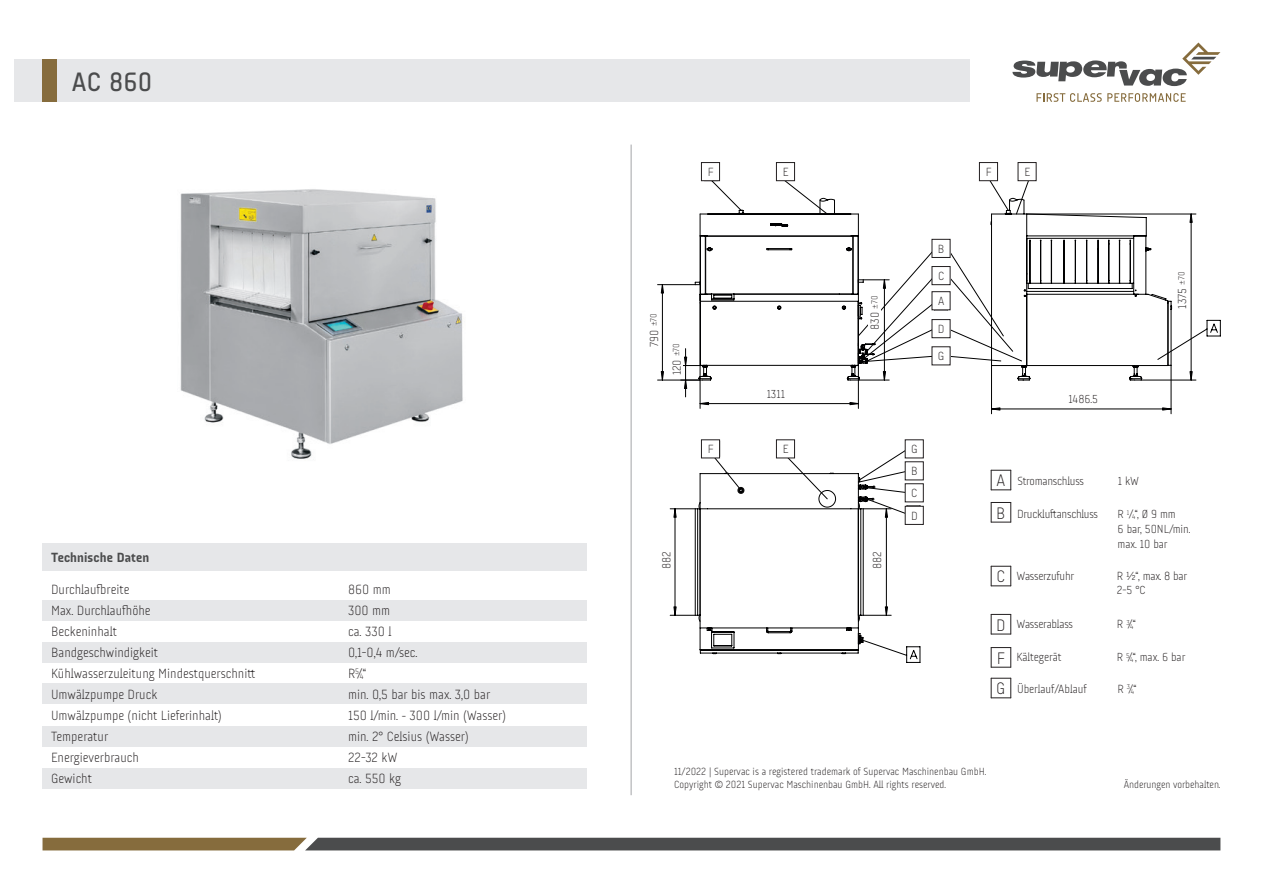
<style>
.page{position:relative;width:1263px;height:893px;background:#fff}
.page>*{position:absolute;margin:0;border:0;box-sizing:border-box;transform-origin:0 0}
.t1{font:27px "Audimat 3000 Regulier";color:#4b4c4d}
.t2{font:16.95px/33.2px "Audimat 3000 Leger";color:#231f20}
.t3{font:13.5px "Audimat 3000 Leger";color:#231f20}
.t4{font:13.5px "Audimat 3000 Mi gras";letter-spacing:.01em;color:#4b4c4d}
.t5{font:12px "Audimat 3000 Leger";letter-spacing:-.02em;color:#231f20}
.t6{font:11.85px/15px "Audimat 3000 Leger";letter-spacing:-.005em;color:#231f20}
.t7{font:11.7px "Audimat 3000 Leger";color:#231f20}
.t8{font:10.5px/13.5px "Audimat 3000 Leger";color:#231f20}
.s1{font-size:8.85px}
.s2{font-size:6.9px}
.s3{font-size:12px}
</style>
<div class="page">
<div style="left:15px;top:60px;width:955px;height:42px;background:#e6e7e9"></div>
<div style="left:43px;top:60px;width:14px;height:42px;background:#866c3d"></div>
<svg style="left:1012px;top:43px;width:208px;height:43px"></svg>
<svg style="left:1036px;top:93px;width:149px;height:9px"></svg>
<svg style="left:43px;top:838px;width:1177px;height:12px;background:#59544b"></svg>
<hr style="left:631px;top:145px;width:1px;height:650px;background:#a3a4a8">
<div style="left:43px;top:601px;width:544px;height:20px;background:#e6e7e9"></div>
<div style="left:43px;top:642px;width:544px;height:21px;background:#e6e7e9"></div>
<div style="left:43px;top:683px;width:544px;height:21px;background:#e6e7e9"></div>
<div style="left:43px;top:726px;width:544px;height:20px;background:#e6e7e9"></div>
<div style="left:43px;top:768px;width:544px;height:21px;background:#e6e7e9"></div>
<div style="left:43px;top:543px;width:544px;height:28px;background:#e6e7e9"></div>
<svg style="left:991px;top:678px;width:20px;height:20px"></svg>
<svg style="left:991px;top:663px;width:20px;height:5px"></svg>
<img style="left:180px;top:189px;width:283px;height:270px">
<svg style="left:707px;top:168px;width:511px;height:492px"></svg>
<hr style="left:1191px;top:214px;width:1px;height:166px;background:#000001">
<hr style="left:1141px;top:380px;width:55px;height:1px;background:#000001">
<hr style="left:1027px;top:214px;width:169px;height:1px;background:#000001">
<svg style="left:1189px;top:371px;width:2px;height:9px"></svg>
<svg style="left:1189px;top:214px;width:2px;height:9px"></svg>
<svg style="left:891px;top:271px;width:295px;height:138px"></svg>
<svg style="left:657px;top:198px;width:234px;height:456px"></svg>
<svg style="left:661px;top:365px;width:510px;height:206px"></svg>
<svg style="left:991px;top:407px;width:9px;height:3px"></svg>
<svg style="left:1162px;top:407px;width:9px;height:3px"></svg>
<div style="left:701px;top:163px;width:18px;height:18px;background:#fff"></div>
<div style="left:701px;top:162px;width:19px;height:19px;border:1px solid #231f20"></div>
<div style="left:701px;top:440px;width:18px;height:18px;background:#fff"></div>
<div style="left:701px;top:439px;width:19px;height:19px;border:1px solid #231f20"></div>
<div style="left:979px;top:163px;width:18px;height:18px;background:#fff"></div>
<div style="left:979px;top:162px;width:19px;height:19px;border:1px solid #231f20"></div>
<div style="left:932px;top:239px;width:18px;height:18px;background:#fff"></div>
<div style="left:932px;top:239px;width:18px;height:19px;border:1px solid #231f20"></div>
<div style="left:932px;top:267px;width:18px;height:18px;background:#fff"></div>
<div style="left:932px;top:266px;width:18px;height:19px;border:1px solid #231f20"></div>
<div style="left:905px;top:440px;width:18px;height:18px;background:#fff"></div>
<div style="left:932px;top:292px;width:18px;height:18px;background:#fff"></div>
<div style="left:932px;top:291px;width:18px;height:19px;border:1px solid #231f20"></div>
<div style="left:905px;top:462px;width:18px;height:18px;background:#fff"></div>
<div style="left:905px;top:461px;width:19px;height:19px;border:1px solid #231f20"></div>
<div style="left:932px;top:320px;width:18px;height:18px;background:#fff"></div>
<div style="left:932px;top:319px;width:18px;height:19px;border:1px solid #231f20"></div>
<div style="left:905px;top:484px;width:18px;height:18px;background:#fff"></div>
<div style="left:905px;top:483px;width:19px;height:19px;border:1px solid #231f20"></div>
<div style="left:932px;top:347px;width:18px;height:18px;background:#fff"></div>
<div style="left:905px;top:506px;width:18px;height:18px;background:#fff"></div>
<div style="left:905px;top:506px;width:19px;height:19px;border:1px solid #231f20"></div>
<div style="left:776px;top:163px;width:18px;height:18px;background:#fff"></div>
<div style="left:776px;top:162px;width:19px;height:19px;border:1px solid #231f20"></div>
<div style="left:776px;top:440px;width:18px;height:18px;background:#fff"></div>
<div style="left:776px;top:439px;width:19px;height:19px;border:1px solid #231f20"></div>
<div style="left:1018px;top:163px;width:18px;height:18px;background:#fff"></div>
<div style="left:1018px;top:162px;width:18px;height:19px;border:1px solid #231f20"></div>
<div style="left:759px;top:387px;width:34px;height:13px;background:#fff"></div>
<div style="left:1062px;top:390px;width:42px;height:17px;background:#fff"></div>
<div style="left:868px;top:294px;width:13px;height:38px;background:#fff"></div>
<div style="left:1175px;top:267px;width:13px;height:46px;background:#fff"></div>
<div style="left:670px;top:340px;width:12px;height:38px;background:#fff"></div>
<div style="left:647px;top:311px;width:13px;height:38px;background:#fff"></div>
<div style="left:660px;top:541px;width:12px;height:38px;background:#fff"></div>
<div style="left:871px;top:541px;width:12px;height:38px;background:#fff"></div>
<h1 class="t1" style="left:72px;top:65px;width:82px">AC 860</h1>
<p class="t4" style="left:51px;top:550px;width:100px">Technische Daten</p>
<p class="t3" style="left:51px;top:581px;width:80px">Durchlaufbreite</p>
<p class="t3" style="left:348px;top:581px;width:44px">860 mm</p>
<p class="t3" style="left:51px;top:602px;width:101px">Max. Durchlaufhöhe</p>
<p class="t3" style="left:348px;top:602px;width:44px">300 mm</p>
<p class="t3" style="left:51px;top:623px;width:67px">Beckeninhalt</p>
<p class="t3" style="left:348px;top:623px;width:45px">ca. 330 l</p>
<p class="t3" style="left:51px;top:644px;width:109px">Bandgeschwindigkeit</p>
<p class="t3" style="left:348px;top:644px;width:71px">0,1-0,4 m/sec.</p>
<p class="t3" style="left:51px;top:665px;width:206px">Kühlwasserzuleitung Mindestquerschnitt</p>
<p class="t3" style="left:348px;top:665px;width:20px">R <sup>5</sup>/<sub>4</sub>“</p>
<p class="t3" style="left:51px;top:686px;width:108px">Umwälzpumpe Druck</p>
<p class="t3" style="left:348px;top:686px;width:144px">min. 0,5 bar bis max. 3,0 bar</p>
<p class="t3" style="left:51px;top:707px;width:172px">Umwälzpumpe (nicht Lieferinhalt)</p>
<p class="t3" style="left:348px;top:707px;width:159px">150 l/min. - 300 l/min (Wasser)</p>
<p class="t3" style="left:51px;top:728px;width:59px">Temperatur</p>
<p class="t3" style="left:348px;top:728px;width:122px">min. 2° Celsius (Wasser)</p>
<p class="t3" style="left:51px;top:749px;width:89px">Energieverbrauch</p>
<p class="t3" style="left:348px;top:749px;width:51px">22-32 kW</p>
<p class="t3" style="left:51px;top:770px;width:42px">Gewicht</p>
<p class="t3" style="left:348px;top:770px;width:54px">ca. 550 kg</p>
<p class="t5" style="left:708px;top:165px;width:7px">F</p>
<p class="t5" style="left:783px;top:165px;width:7px">E</p>
<p class="t7" style="left:647px;top:347px;width:35px;rotate:-90deg">790 <span class="s1">±70</span></p>
<p class="t7" style="left:670px;top:375px;width:34px;rotate:-90deg">120 <span class="s1">±70</span></p>
<p class="t5" style="left:708px;top:442px;width:7px">F</p>
<p class="t7" style="left:767px;top:387px;width:20px">1311</p>
<p class="t5" style="left:783px;top:442px;width:7px">E</p>
<p class="t7" style="left:868px;top:330px;width:36px;rotate:-90deg">830 <span class="s1">±70</span></p>
<p class="t7" style="left:659px;top:569px;width:19px;rotate:-90deg">882</p>
<p class="t7" style="left:870px;top:569px;width:19px;rotate:-90deg">882</p>
<p class="t5" style="left:938px;top:241px;width:8px">B</p>
<p class="t5" style="left:938px;top:269px;width:8px">C</p>
<p class="t5" style="left:938px;top:294px;width:8px">A</p>
<p class="t5" style="left:938px;top:322px;width:8px">D</p>
<p class="t5" style="left:938px;top:349px;width:8px">G</p>
<p class="t5" style="left:911px;top:442px;width:8px">G</p>
<p class="t5" style="left:911px;top:464px;width:8px">B</p>
<p class="t5" style="left:911px;top:486px;width:8px">C</p>
<p class="t5" style="left:911px;top:508px;width:8px">D</p>
<p class="t5" style="left:986px;top:165px;width:7px">F</p>
<p class="t5" style="left:1024px;top:165px;width:7px">E</p>
<p class="t7" style="left:1175px;top:309px;width:38px;rotate:-90deg">1375 <span class="s1">±70</span></p>
<p class="t7" style="left:1068px;top:392px;width:31px">1486.5</p>
<p class="t2" style="left:996px;top:464px;width:10px">A</p>
<p class="t5" style="left:1017px;top:473px;width:68px">Stromanschluss</p>
<p class="t6" style="left:1118px;top:473px;width:23px">1 kW</p>
<p class="t2" style="left:996px;top:496px;width:11px">B</p>
<p class="t5" style="left:1017px;top:507px;width:83px">Druckluftanschluss</p>
<p class="t6" style="left:1117px;top:506px;width:74px">R <sup>1</sup>/<span class="s2">4</span>“, Ø 9 mm<br>6 bar, 50NL/min. max. 10 bar</p>
<p class="t2" style="left:996px;top:560px;width:10px">C</p>
<p class="t5" style="left:1016px;top:569px;width:59px">Wasserzufuhr</p>
<p class="t5" style="left:1117px;top:569px;width:72px">R ½“, max. 8 bar</p>
<p class="t6" style="left:1117px;top:583px;width:30px">2-5 °C</p>
<p class="t2" style="left:996px;top:608px;width:11px">D<br>F</p>
<p class="t5" style="left:1016px;top:617px;width:58px">Wasserablass</p>
<p class="t5" style="left:1117px;top:617px;width:20px">R <sup>3</sup>/<sub>4</sub>“</p>
<p class="t5" style="left:1016px;top:650px;width:47px">Kältegerät</p>
<p class="t6" style="left:1117px;top:649px;width:70px">R <sup>5</sup><span class="s3">/</span><sub>4</sub>“, max. 6 bar</p>
<p class="t2" style="left:996px;top:672px;width:11px">G</p>
<p class="t5" style="left:1017px;top:681px;width:71px">Überlauf/Ablauf</p>
<p class="t5" style="left:1117px;top:681px;width:20px">R <sup>3</sup>/<sub>4</sub>“</p>
<p class="t8" style="left:674px;top:764px;width:314px">11/2022 | Supervac is a registered trademark of Supervac Maschinenbau GmbH.<br>Copyright © 2021 Supervac Maschinenbau GmbH. All rights reserved.</p>
<p class="t8" style="left:1124px;top:778px;width:98px">Änderungen vorbehalten.</p>
</div>
